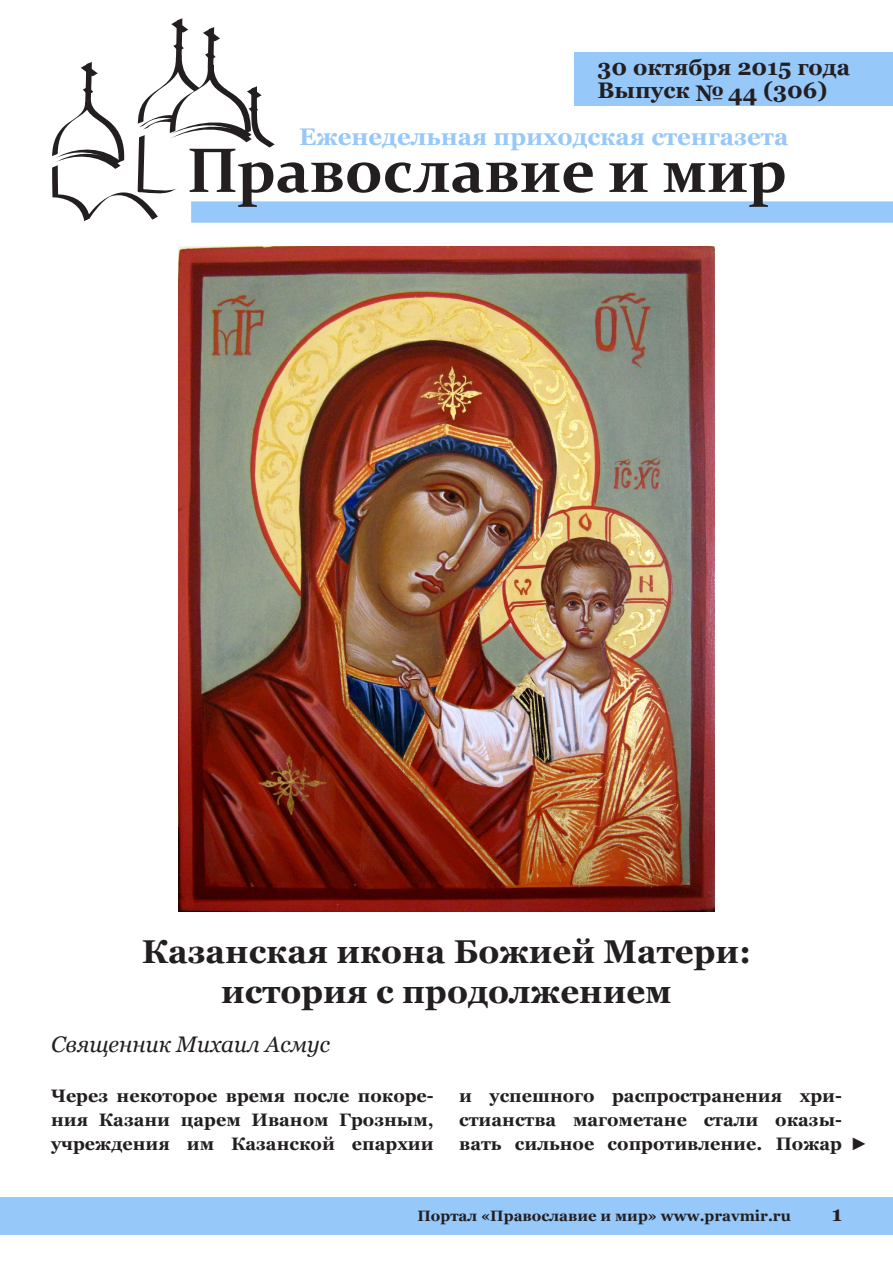
<style>
.page{position:relative;width:893px;height:1263px;background:#fff}
.page>*{position:absolute;margin:0;border:0;box-sizing:border-box;transform-origin:0 0}
.Zagolovok{font:700 33px/40.5px "Georgia";color:#231f20;text-align:center}
.t1{font:700 24px "Georgia";color:#96c8fa}
.t2{font:700 22.5px/22.5px "Georgia";color:#231f20}
.Author{font:italic 22.5px "Georgia";color:#231f20}
.t3{font:700 21px "Georgia";color:#231f20}
.Text_first{font:700 18px/23.7px "Georgia";color:#231f20;text-align:justify}
.Text{font:18px "Arial";color:#231f20}
.t4{font:700 15px "Georgia";color:#231f20}
</style>
<div class="page">
<div style="left:191px;top:201px;width:702px;height:22px;background:#96c8fa"></div>
<div style="left:574px;top:53px;width:319px;height:53px;background:#96c8fa"></div>
<svg style="left:52px;top:18px;width:541px;height:203px"></svg>
<svg style="left:609px;top:163px;width:39px;height:29px"></svg>
<svg style="left:664px;top:162px;width:121px;height:45px"></svg>
<div style="left:0;top:1197px;width:893px;height:37px;background:#96c8fa"></div>
<img style="left:179px;top:246px;width:535px;height:666px">
<p class="t2" style="left:597px;top:56px;width:254px">30 октября 2015 года<br>Выпуск № 44 (306)</p>
<h2 class="t1" style="left:299px;top:122px;width:491px">Еженедельная приходская стенгазета</h2>
<p class="Zagolovok" style="left:142px;top:931px;width:611px">Казанская икона Божией Матери: история с продолжением</p>
<p class="Author" style="left:51px;top:1030px;width:281px">Священник Михаил Асмус</p>
<p class="Text_first" style="left:51px;top:1084px;width:384px">Через некоторое время после покоре&shy;ния Казани царем Иваном Грозным, учреждения им Казанской епархии</p>
<p class="Text_first" style="left:459px;top:1084px;width:384px">и успешного распространения хри&shy;стианства магометане стали оказы&shy;вать сильное сопротивление. Пожар</p>
<p class="Text" style="left:850px;top:1132px;width:19px">►</p>
<p class="t4" style="left:417px;top:1206px;width:375px">Портал «Православие и мир» www.pravmir.ru</p>
<p class="t3" style="left:832px;top:1200px;width:12px">1</p>
</div>
